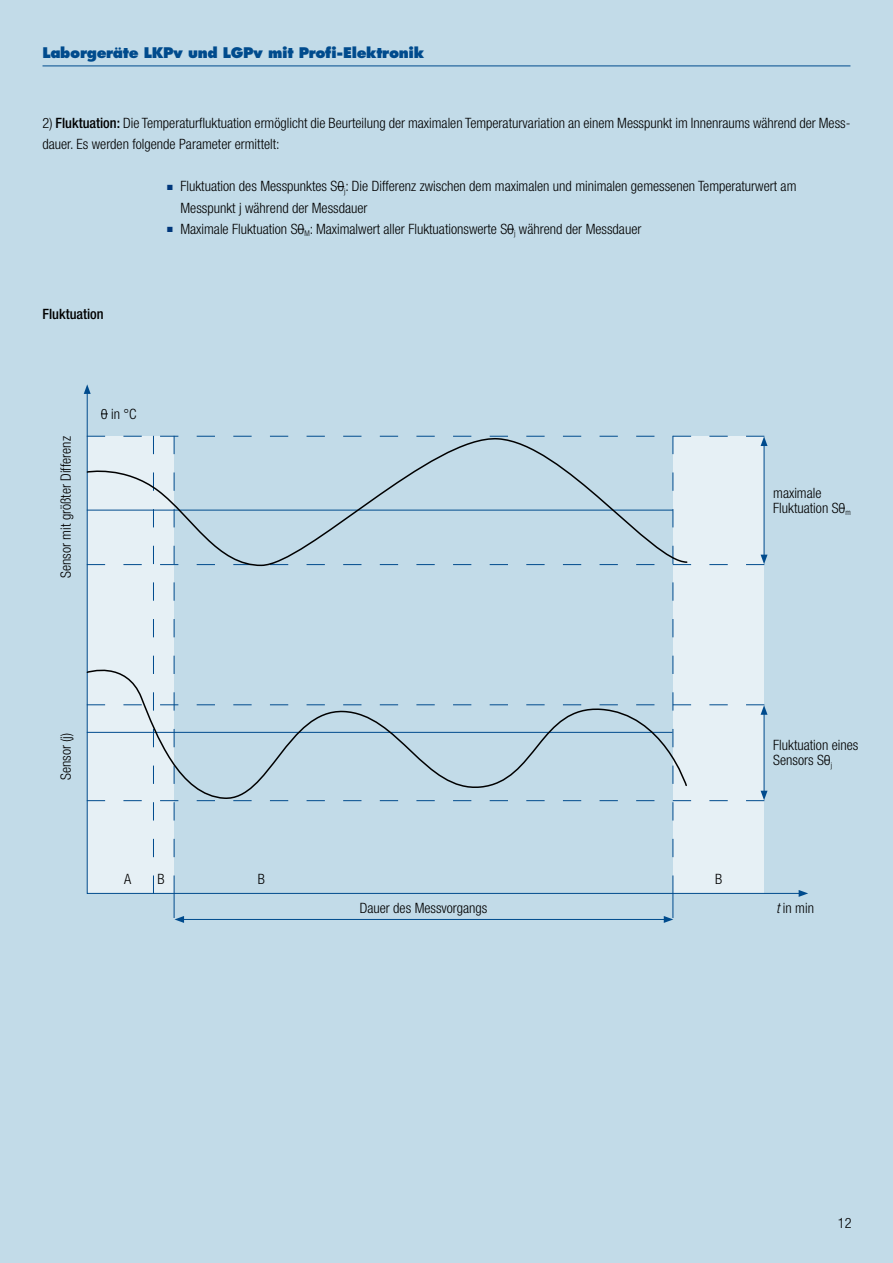
<style>
.page{position:relative;width:893px;height:1263px;background:#c2dbe8}
.page>*{position:absolute;margin:0;border:0;box-sizing:border-box;transform-origin:0 0}
.t1{font:300 condensed 14.25px/21.3px "Helvetica Neue LT Std";color:#000}
.t2{font:800 14.25px "Futura Std";letter-spacing:-.025em;color:#004b8d}
.t3{font:500 condensed 14.25px "Helvetica Neue LT Std";color:#000}
.s1{font-weight:500}
.s2{color:#00377b}
.s3{font-style:italic}
</style>
<div class="page">
<svg style="left:84px;top:384px;width:7px;height:10px"></svg>
<svg style="left:799px;top:890px;width:9px;height:7px"></svg>
<svg style="left:87px;top:436px;width:680px;height:487px"></svg>
<svg style="left:86px;top:435px;width:602px;height:131px"></svg>
<svg style="left:86px;top:660px;width:602px;height:142px"></svg>
<hr style="left:43px;top:66px;width:807px;height:1px;background:#004b8d">
<p class="t2" style="left:43px;top:43px;width:383px">Laborgeräte LKPv und LGPv mit Profi-Elektronik</p>
<p class="t1" style="left:43px;top:112px;width:809px">2) <span class="s1">Fluktuation:</span> Die Temperaturfluktuation ermöglicht die Beurteilung der maximalen Temperaturvariation an einem Messpunkt im Innenraums während der Mess&shy;dauer. Es werden folgende Parameter ermittelt:</p>
<p class="t1" style="left:181px;top:176px;width:617px;text-indent:-13px"><span class="s2">■</span> Fluktuation des Messpunktes S0<sub>j</sub>: Die Differenz zwischen dem maximalen und minimalen gemessenen Temperaturwert am<br>Messpunkt j während der Messdauer</p>
<p class="t1" style="left:167px;top:218px;width:476px"><span class="s2">■</span> Maximale Fluktuation S0<sub>M</sub>: Maximalwert aller Fluktuationswerte S0<sub>j</sub> während der Messdauer</p>
<p class="t3" style="left:43px;top:305px;width:63px">Fluktuation</p>
<p class="t1" style="left:55px;top:578px;width:143px;rotate:-90deg">Sensor mit größter Differenz</p>
<p class="t1" style="left:101px;top:403px;width:37px">0 in °C</p>
<p class="t1" style="left:55px;top:780px;width:49px;rotate:-90deg">Sensor (j)</p>
<p class="t1" style="left:124px;top:868px;width:9px">A</p>
<p class="t1" style="left:158px;top:868px;width:9px">B</p>
<p class="t1" style="left:258px;top:868px;width:9px">B</p>
<p class="t1" style="left:773px;top:485px;width:79px;line-height:15px">maximale<br>Fluktuation S0<sub>m</sub></p>
<p class="t1" style="left:715px;top:868px;width:9px">B</p>
<p class="t1" style="left:773px;top:738px;width:87px;line-height:15px">Fluktuation eines<br>Sensors S0<sub>j</sub></p>
<p class="t1" style="left:360px;top:897px;width:129px">Dauer des Messvorgangs</p>
<p class="t1" style="left:776px;top:897px;width:39px"><span class="s3">t</span>in min</p>
<p class="t1" style="left:838px;top:1212px;width:15px">12</p>
</div>
